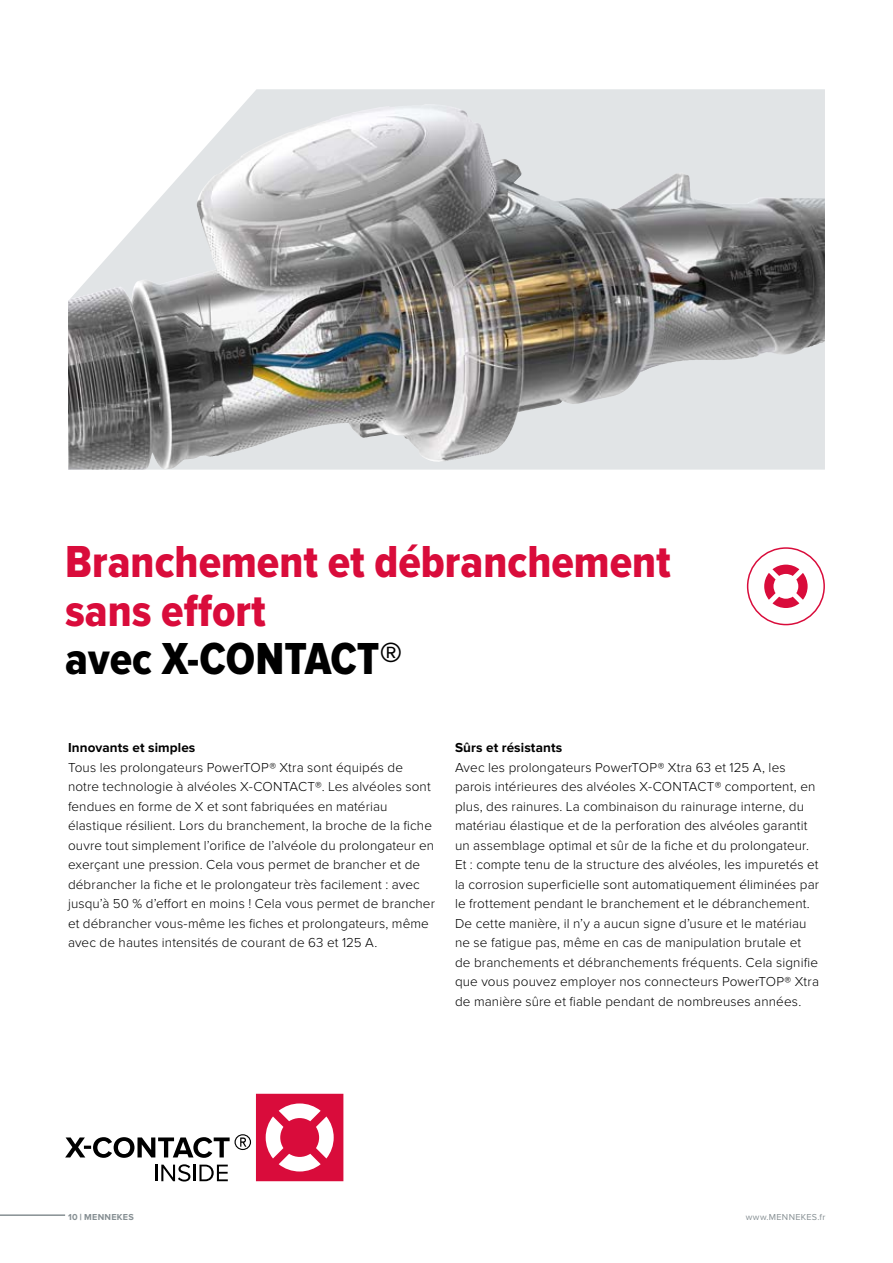
<style>
.page{position:relative;width:893px;height:1263px;background:#fff}
.page>*{position:absolute;margin:0;border:0;box-sizing:border-box;transform-origin:0 0}
.t1{font:46.5px/48.8px "Proxima Nova Cond Extrabld";color:#d90c3b}
.t2{font:46.5px "Proxima Nova Cond Extrabld";color:#000}
.t3{font:300 13.5px/19.5px "Proxima Nova";letter-spacing:.01em;color:#000}
.t4{font:700 13.5px "Proxima Nova";letter-spacing:.01em;color:#000}
.t5{font:9px "Proxima Nova";letter-spacing:.035em;color:#868f93}
.t6{font:700 9px "Proxima Nova";letter-spacing:.03em;color:#868f93}
.s1{font-family:"Proxima Nova Extrabld";font-weight:400}
</style>
<div class="page">
<div style="left:747px;top:547px;width:78px;height:78px;background:#fff;border:2px solid #d90c3b;border-radius:50%"></div>
<svg style="left:764px;top:565px;width:44px;height:43px"></svg>
<svg style="left:65px;top:1094px;width:278px;height:87px"></svg>
<svg style="left:68px;top:89px;width:757px;height:381px;background:#ababab"></svg>
<img style="left:245px;top:105px;width:176px;height:49px">
<hr style="left:0;top:1214px;width:65px;height:2px;background:#868f93">
<h1 class="t1" style="left:65px;top:540px;width:607px">Branchement et débranchement sans effort</h1>
<h1 class="t2" style="left:65px;top:633px;width:339px">avec X-CONTACT®</h1>
<p class="t4" style="left:68px;top:740px;width:129px">Innovants et simples</p>
<p class="t3" style="left:68px;top:758px;width:368px">Tous les prolongateurs PowerTOP® Xtra sont équipés de notre technologie à alvéoles X-CONTACT®. Les alvéoles sont fendues en forme de X et sont fabriquées en matériau élastique résilient. Lors du branchement, la broche de la fiche ouvre tout simplement l’orifice de l’alvéole du prolongateur en exerçant une pression. Cela vous permet de brancher et de débrancher la fiche et le prolongateur très facilement : avec jusqu’à 50 % d’effort en moins ! Cela vous permet de brancher et débrancher vous-même les fiches et prolongateurs, même avec de hautes intensités de courant de 63 et 125 A.</p>
<p class="t4" style="left:455px;top:740px;width:109px">Sûrs et résistants</p>
<p class="t3" style="left:455px;top:758px;width:366px">Avec les prolongateurs PowerTOP® Xtra 63 et 125 A, les parois intérieures des alvéoles X-CONTACT® comportent, en plus, des rainures. La combinaison du rainurage interne, du matériau élastique et de la perforation des alvéoles garantit un assemblage optimal et sûr de la fiche et du prolongateur.<br>Et : compte tenu de la structure des alvéoles, les impuretés et la corrosion superficielle sont automatiquement éliminées par le frottement pendant le branchement et le débranchement.<br>De cette manière, il n’y a aucun signe d’usure et le matériau ne se fatigue pas, même en cas de manipulation brutale et de branchements et débranchements fréquents. Cela signifie que vous pouvez employer nos connecteurs PowerTOP® Xtra de manière sûre et fiable pendant de nombreuses années.</p>
<p class="t6" style="left:68px;top:1212px;width:67px">10 <span class="s1">|</span> MENNEKES</p>
<p class="t5" style="left:746px;top:1212px;width:81px">www.MENNEKES.fr</p>
</div>
